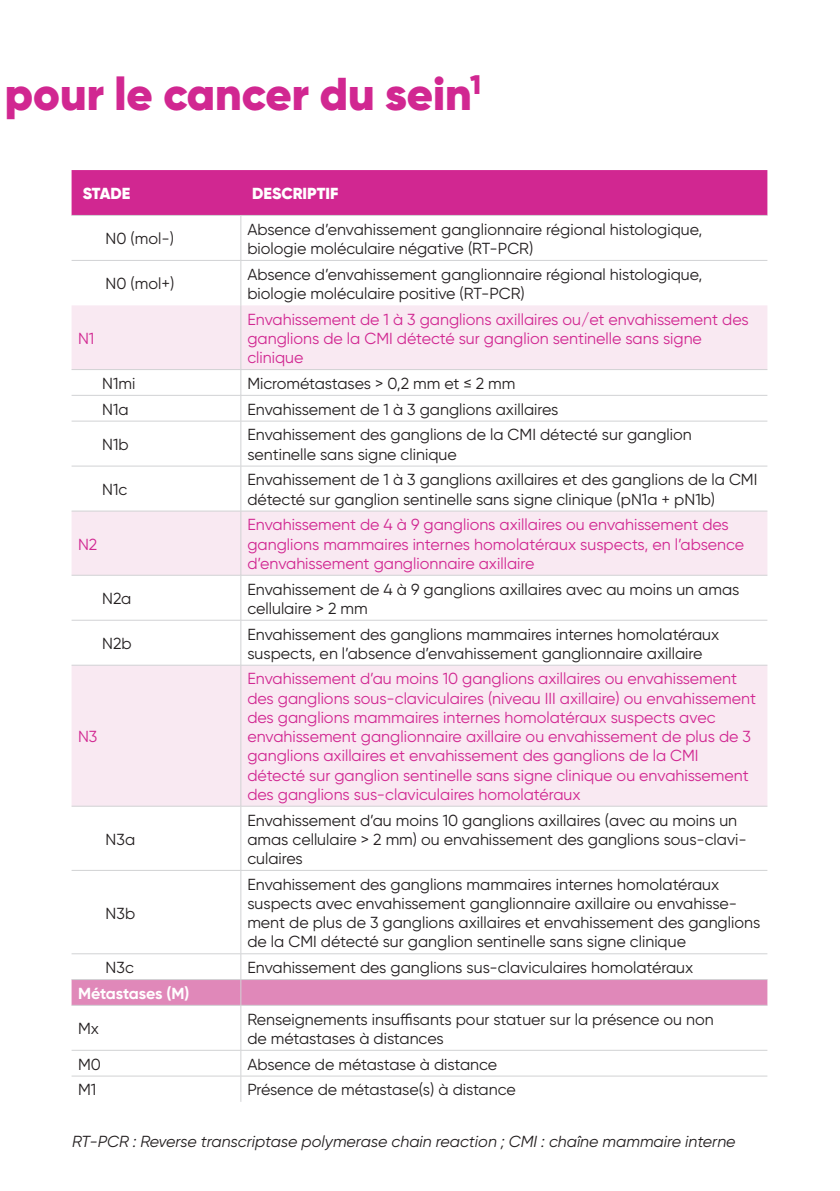
<style>
.page{position:relative;width:840px;height:1191px;background:#fff}
.page>*{position:absolute;margin:0;border:0;box-sizing:border-box;transform-origin:0 0}
.t1{font:900 46px "Gilroy";color:#d12791}
.t2{font:16px/19.2px "Gilroy";color:#231f20}
.t3{font:16px/19.2px "Gilroy";color:#d12791}
.t4{font:italic 16px "Gilroy";color:#231f20}
.t5{font:900 16px "Gilroy";color:#fff}
.t6{font:700 16px "Gilroy";letter-spacing:-.015em;color:#fff}
</style>
<div class="page">
<div style="left:72px;top:170px;width:695px;height:45px;background:#d12791"></div>
<svg style="left:72px;top:305px;width:695px;height:501px;fill:#f9e9f2"></svg>
<hr style="left:240px;top:305px;width:1px;height:64px;background:#d1d2d4">
<hr style="left:72px;top:369px;width:169px;height:1px;background:#d1d2d4">
<hr style="left:241px;top:369px;width:526px;height:1px;background:#d1d2d4">
<hr style="left:72px;top:395px;width:169px;height:1px;background:#d1d2d4">
<hr style="left:241px;top:395px;width:526px;height:1px;background:#d1d2d4">
<svg style="left:240px;top:370px;width:1px;height:51px"></svg>
<hr style="left:72px;top:421px;width:169px;height:1px;background:#d1d2d4">
<hr style="left:241px;top:421px;width:526px;height:1px;background:#d1d2d4">
<hr style="left:240px;top:421px;width:1px;height:45px;background:#d1d2d4">
<hr style="left:72px;top:466px;width:169px;height:1px;background:#d1d2d4">
<hr style="left:241px;top:466px;width:526px;height:1px;background:#d1d2d4">
<hr style="left:240px;top:466px;width:1px;height:45px;background:#d1d2d4">
<hr style="left:72px;top:511px;width:169px;height:1px;background:#d1d2d4">
<hr style="left:241px;top:511px;width:526px;height:1px;background:#d1d2d4">
<hr style="left:240px;top:511px;width:1px;height:64px;background:#d1d2d4">
<hr style="left:72px;top:575px;width:169px;height:1px;background:#d1d2d4">
<hr style="left:241px;top:575px;width:526px;height:1px;background:#d1d2d4">
<hr style="left:240px;top:575px;width:1px;height:45px;background:#d1d2d4">
<hr style="left:72px;top:620px;width:169px;height:1px;background:#d1d2d4">
<hr style="left:241px;top:620px;width:526px;height:1px;background:#d1d2d4">
<hr style="left:240px;top:620px;width:1px;height:45px;background:#d1d2d4">
<hr style="left:72px;top:665px;width:169px;height:1px;background:#d1d2d4">
<hr style="left:241px;top:665px;width:526px;height:1px;background:#d1d2d4">
<hr style="left:240px;top:665px;width:1px;height:141px;background:#d1d2d4">
<hr style="left:72px;top:806px;width:169px;height:1px;background:#d1d2d4">
<hr style="left:241px;top:806px;width:526px;height:1px;background:#d1d2d4">
<hr style="left:240px;top:806px;width:1px;height:64px;background:#d1d2d4">
<hr style="left:72px;top:870px;width:169px;height:1px;background:#d1d2d4">
<hr style="left:241px;top:870px;width:526px;height:1px;background:#d1d2d4">
<hr style="left:240px;top:870px;width:1px;height:83px;background:#d1d2d4">
<hr style="left:72px;top:953px;width:169px;height:1px;background:#d1d2d4">
<hr style="left:241px;top:953px;width:526px;height:1px;background:#d1d2d4">
<svg style="left:72px;top:954px;width:695px;height:51px"></svg>
<hr style="left:72px;top:1005px;width:169px;height:1px;background:#d1d2d4">
<hr style="left:241px;top:1005px;width:526px;height:1px;background:#d1d2d4">
<hr style="left:240px;top:1005px;width:1px;height:45px;background:#d1d2d4">
<hr style="left:72px;top:1050px;width:169px;height:1px;background:#d1d2d4">
<hr style="left:241px;top:1050px;width:526px;height:1px;background:#d1d2d4">
<hr style="left:72px;top:1075px;width:169px;height:1px;background:#d1d2d4">
<hr style="left:241px;top:1075px;width:526px;height:1px;background:#d1d2d4">
<svg style="left:240px;top:1051px;width:1px;height:50px"></svg>
<hr style="left:72px;top:215px;width:169px;height:1px;background:#d1d2d4">
<hr style="left:241px;top:215px;width:526px;height:1px;background:#d1d2d4">
<hr style="left:240px;top:216px;width:1px;height:44px;background:#d1d2d4">
<hr style="left:72px;top:260px;width:169px;height:1px;background:#d1d2d4">
<hr style="left:241px;top:260px;width:526px;height:1px;background:#d1d2d4">
<hr style="left:240px;top:261px;width:1px;height:44px;background:#d1d2d4">
<h1 class="t1" style="left:5px;top:64px;width:477px">pour le cancer du sein<sup>1</sup></h1>
<p class="t5" style="left:83px;top:183px;width:49px">STADE</p>
<p class="t5" style="left:252px;top:183px;width:88px">DESCRIPTIF</p>
<p class="t2" style="left:106px;top:229px;width:70px">N0 (mol-)</p>
<p class="t2" style="left:247px;top:219px;width:456px">Absence d’envahissement ganglionnaire régional histologique, biologie moléculaire négative (RT-PCR)</p>
<p class="t2" style="left:106px;top:274px;width:70px">N0 (mol+)</p>
<p class="t2" style="left:247px;top:264px;width:456px">Absence d’envahissement ganglionnaire régional histologique, biologie moléculaire positive (RT-PCR)</p>
<p class="t3" style="left:78px;top:328px;width:18px">N1</p>
<p class="t3" style="left:247px;top:309px;width:502px">Envahissement de 1 à 3 ganglions axillaires ou/et envahissement des ganglions de la CMI détecté sur ganglion sentinelle sans signe clinique</p>
<p class="t2" style="left:102px;top:373px;width:35px">N1mi</p>
<p class="t2" style="left:247px;top:373px;width:269px">Micrométastases &gt; 0,2 mm et ≤ 2 mm</p>
<p class="t2" style="left:102px;top:399px;width:28px">N1a</p>
<p class="t2" style="left:247px;top:399px;width:312px">Envahissement de 1 à 3 ganglions axillaires</p>
<p class="t2" style="left:102px;top:434px;width:28px">N1b</p>
<p class="t2" style="left:247px;top:425px;width:445px">Envahissement des ganglions de la CMI détecté sur ganglion sentinelle sans signe clinique</p>
<p class="t2" style="left:102px;top:479px;width:27px">N1c</p>
<p class="t2" style="left:247px;top:470px;width:511px">Envahissement de 1 à 3 ganglions axillaires et des ganglions de la CMI détecté sur ganglion sentinelle sans signe clinique (pN1a + pN1b)</p>
<p class="t3" style="left:78px;top:534px;width:21px">N2</p>
<p class="t3" style="left:247px;top:515px;width:498px">Envahissement de 4 à 9 ganglions axillaires ou envahissement des ganglions mammaires internes homolatéraux suspects, en l’absence d’envahissement ganglionnaire axillaire</p>
<p class="t2" style="left:102px;top:589px;width:31px">N2a</p>
<p class="t2" style="left:247px;top:579px;width:493px">Envahissement de 4 à 9 ganglions axillaires avec au moins un amas cellulaire &gt; 2 mm</p>
<p class="t2" style="left:102px;top:634px;width:31px">N2b</p>
<p class="t2" style="left:247px;top:624px;width:473px">Envahissement des ganglions mammaires internes homolatéraux suspects, en l’absence d’envahissement ganglionnaire axillaire</p>
<p class="t3" style="left:78px;top:726px;width:21px">N3</p>
<p class="t2" style="left:106px;top:829px;width:31px">N3a</p>
<p class="t2" style="left:106px;top:903px;width:31px">N3b</p>
<p class="t3" style="left:247px;top:669px;width:510px">Envahissement d’au moins 10 ganglions axillaires ou envahissement des ganglions sous-claviculaires (niveau III axillaire) ou envahissement des ganglions mammaires internes homolatéraux suspects avec envahissement ganglionnaire axillaire ou envahissement de plus de 3 ganglions axillaires et envahissement des ganglions de la CMI détecté sur ganglion sentinelle sans signe clinique ou envahissement des ganglions sus-claviculaires homolatéraux</p>
<p class="t2" style="left:247px;top:810px;width:501px">Envahissement d’au moins 10 ganglions axillaires (avec au moins un amas cellulaire &gt; 2 mm) ou envahissement des ganglions sous-clavi&shy;culaires</p>
<p class="t2" style="left:247px;top:874px;width:514px">Envahissement des ganglions mammaires internes homolatéraux suspects avec envahissement ganglionnaire axillaire ou envahisse&shy;ment de plus de 3 ganglions axillaires et envahissement des ganglions de la CMI détecté sur ganglion sentinelle sans signe clinique</p>
<p class="t2" style="left:106px;top:957px;width:30px">N3c</p>
<p class="t2" style="left:247px;top:957px;width:447px">Envahissement des ganglions sus-claviculaires homolatéraux</p>
<p class="t6" style="left:78px;top:983px;width:113px">Métastases (M)</p>
<p class="t2" style="left:78px;top:1018px;width:22px">Mx</p>
<p class="t2" style="left:247px;top:1009px;width:467px">Renseignements insuffisants pour statuer sur la présence ou non de métastases à distances</p>
<p class="t2" style="left:78px;top:1054px;width:24px">M0</p>
<p class="t2" style="left:247px;top:1054px;width:251px">Absence de métastase à distance</p>
<p class="t2" style="left:78px;top:1080px;width:20px">M1</p>
<p class="t2" style="left:247px;top:1080px;width:270px">Présence de métastase(s) à distance</p>
<p class="t4" style="left:72px;top:1131px;width:664px">RT-PCR : Reverse transcriptase polymerase chain reaction ; CMI : chaîne mammaire interne</p>
</div>
